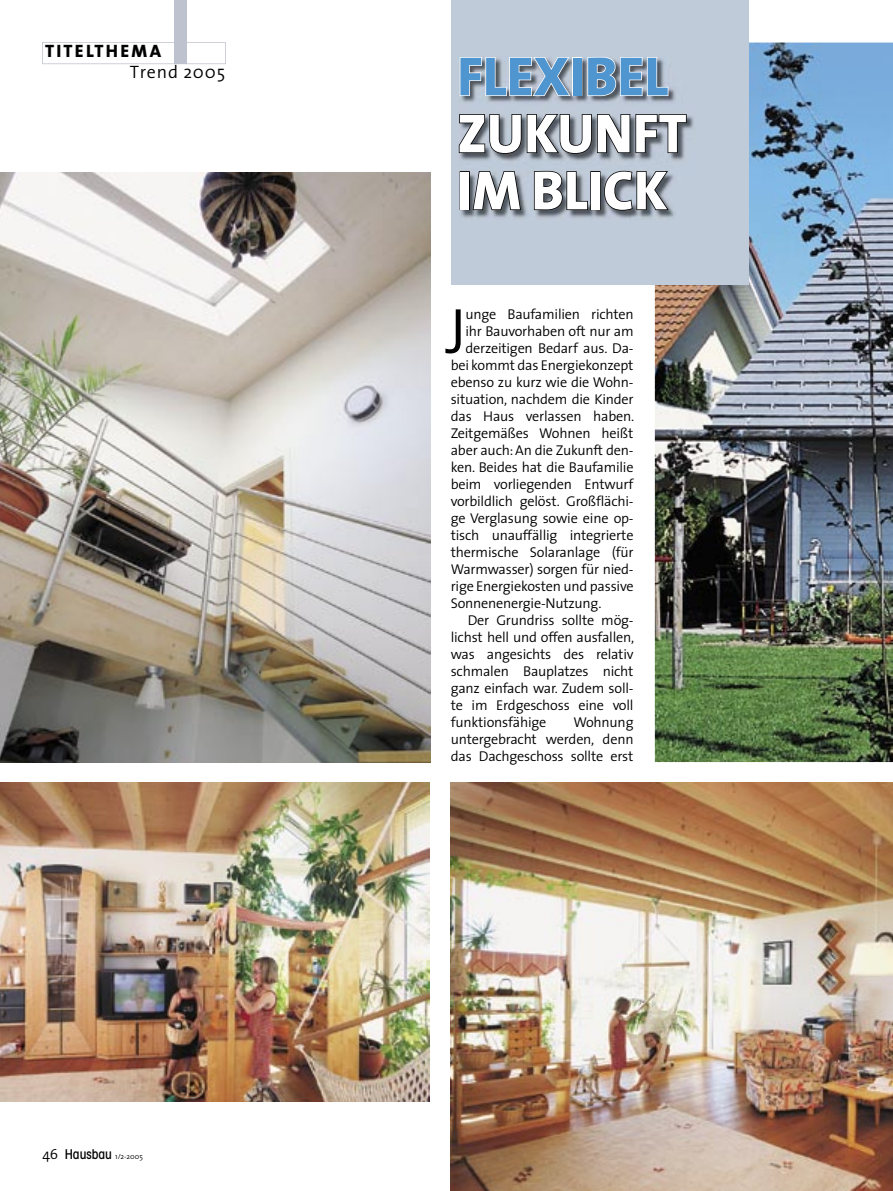
<style>
.page{position:relative;width:893px;height:1191px;background:#fff}
.page>*{position:absolute;margin:0;border:0;box-sizing:border-box;transform-origin:0 0}
.t1{font:300 64.65px "The Sans";color:#000}
.t2{font:800 55.5px/57px "The Sans";color:#fff}
.t3{font:800 55.5px "The Sans";color:#4f95d0}
.t4{font:800 18px "The Sans";letter-spacing:.125em;color:#000}
.t5{font:300 18px "The Sans";letter-spacing:.05em;color:#000}
.t6{font:300 14.25px/17px "The Sans";letter-spacing:-.015em;color:#000;text-align:justify}
.t7{font:300 7.5px "The Sans";color:#000}
.s1{font-size:14.25px}
.s2{font-family:"Avant Garde";font-weight:500;font-stretch:condensed;font-size:13.5px}
</style>
<div class="page">
<img style="left:0;top:172px;width:430px;height:590px">
<img style="left:655px;top:43px;width:238px;height:719px">
<svg style="left:42px;top:42px;width:184px;height:22px"></svg>
<div style="left:174px;top:0;width:13px;height:64px;background:#bec2ce"></div>
<div style="left:451px;top:0;width:297px;height:285px;background:#c0cbd9"></div>
<img style="left:461px;top:57px;width:233px;height:162px">
<svg style="left:459px;top:57px;width:112px;height:40px"></svg>
<div style="left:572px;top:57px;width:10px;height:39px;border:2px solid #fff"></div>
<svg style="left:587px;top:57px;width:82px;height:40px"></svg>
<svg style="left:458px;top:113px;width:229px;height:98px"></svg>
<img style="left:451px;top:782px;width:442px;height:409px">
<img style="left:0;top:782px;width:429px;height:319px">
<p class="t4" style="left:45px;top:36px;width:118px">TITELTHEMA</p>
<p class="t5" style="left:130px;top:57px;width:97px">Trend 2005</p>
<p class="t7" style="left:43px;top:1150px;width:102px"><span class="s1">46</span> <span class="s2">Hausbau</span> 1/2-2005</p>
<h2 class="t3" style="left:457px;top:30px;width:213px">FLEXIBEL</h2>
<h2 class="t2" style="left:457px;top:104px;width:231px">ZUKUNFT<br>IM BLICK</h2>
<h1 class="t1" style="left:445px;top:278px;width:23px">J</h1>
<p class="t6" style="left:465px;top:305px;width:170px">unge Baufamilien richten</p>
<p class="t6" style="left:465px;top:322px;width:170px">ihr Bauvorhaben oft nur am</p>
<p class="t6" style="left:465px;top:339px;width:170px">derzeitigen Bedarf aus. Da-</p>
<p class="t6" style="left:451px;top:356px;width:184px">bei kommt das Energiekonzept</p>
<p class="t6" style="left:451px;top:373px;width:184px">ebenso zu kurz wie die Wohn-</p>
<p class="t6" style="left:451px;top:390px;width:184px">situation, nachdem die Kinder</p>
<p class="t6" style="left:451px;top:407px;width:185px">das Haus verlassen haben.</p>
<p class="t6" style="left:451px;top:424px;width:184px">Zeitgemäßes Wohnen heißt</p>
<p class="t6" style="left:451px;top:441px;width:184px">aber auch: An die Zukunft den-</p>
<p class="t6" style="left:451px;top:458px;width:184px">ken. Beides hat die Baufamilie</p>
<p class="t6" style="left:451px;top:475px;width:184px">beim vorliegenden Entwurf</p>
<p class="t6" style="left:451px;top:492px;width:184px">vorbildlich gelöst. Großflächi-</p>
<p class="t6" style="left:451px;top:509px;width:184px">ge Verglasung sowie eine op-</p>
<p class="t6" style="left:451px;top:526px;width:184px">tisch unauffällig integrierte</p>
<p class="t6" style="left:451px;top:543px;width:184px">thermische Solaranlage (für</p>
<p class="t6" style="left:451px;top:560px;width:184px">Warmwasser) sorgen für nied-</p>
<p class="t6" style="left:451px;top:577px;width:184px">rige Energiekosten und passive</p>
<p class="t6" style="left:451px;top:594px;width:152px">Sonnenenergie-Nutzung.</p>
<p class="t6" style="left:468px;top:611px;width:167px">Der Grundriss sollte mög-</p>
<p class="t6" style="left:451px;top:628px;width:185px">lichst hell und offen ausfallen,</p>
<p class="t6" style="left:451px;top:645px;width:184px">was angesichts des relativ</p>
<p class="t6" style="left:451px;top:662px;width:184px">schmalen Bauplatzes nicht</p>
<p class="t6" style="left:451px;top:679px;width:184px">ganz einfach war. Zudem soll-</p>
<p class="t6" style="left:451px;top:696px;width:184px">te im Erdgeschoss eine voll</p>
<p class="t6" style="left:451px;top:713px;width:97px">funktionsfähige</p>
<p class="t6" style="left:451px;top:713px;width:184px;text-indent:123px">Wohnung untergebracht werden, denn das Dachgeschoss sollte erst</p>
</div>
